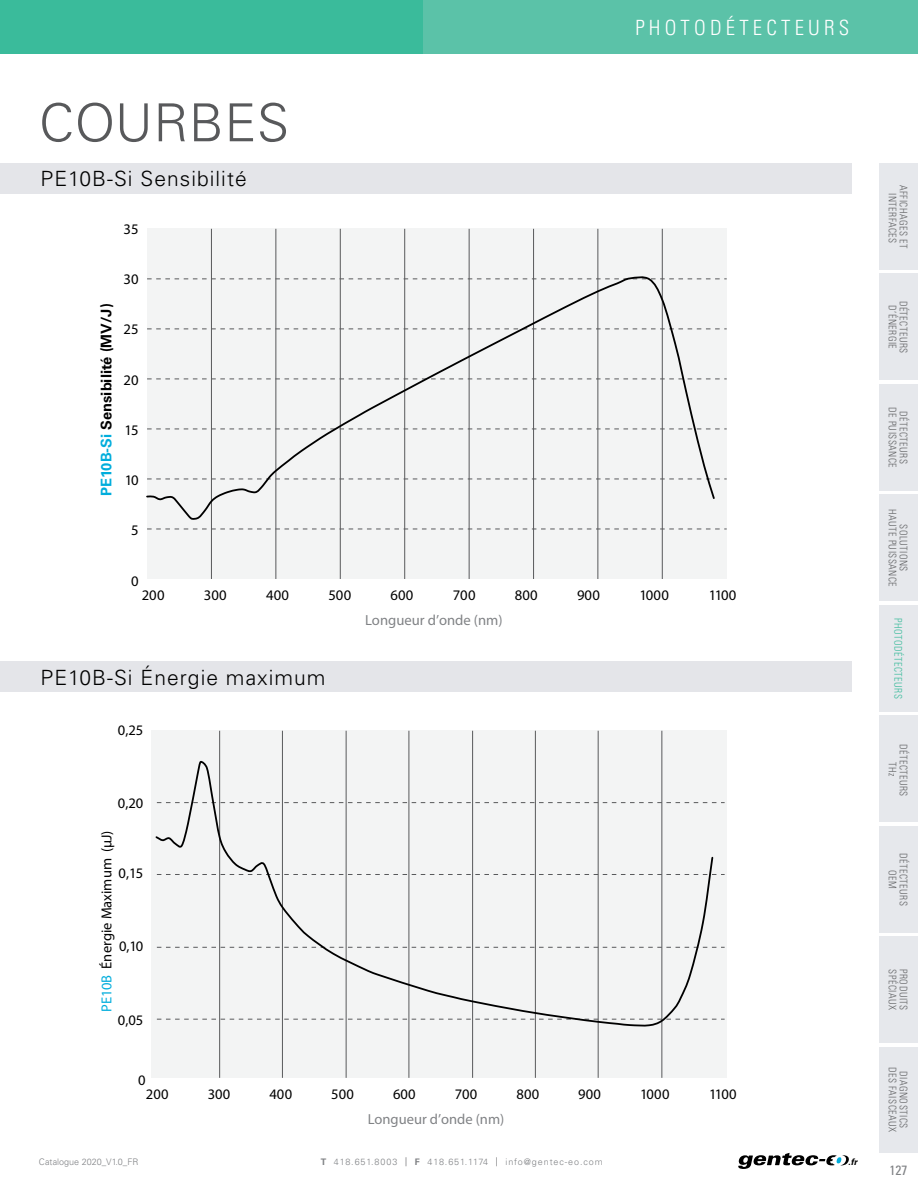
<style>
.page{position:relative;width:918px;height:1188px;background:#fff}
.page>*{position:absolute;margin:0;border:0;box-sizing:border-box;transform-origin:0 0}
.t1{font:300 52.5px "Univers";letter-spacing:.01em;color:#58595b}
.t2{font:300 21px "Univers";letter-spacing:.05em;color:#000}
.t3{font:300 condensed 21px "Univers";letter-spacing:.2em;color:#fff}
.t4{font:300 14.7px "Univers";color:#000}
.t5{font:700 14.7px "Univers LT Std";color:#000}
.t6{font:300 14.7px "Univers";color:#808285}
.t7{font:300 14.55px "Univers";color:#000}
.t8{font:700 14.55px "Univers";color:#000}
.t9{font:300 14.55px "Univers";color:#808285}
.t10{font:condensed 13.5px "Univers";color:#808285}
.t11{font:300 condensed 10.5px/11.2px "Univers";letter-spacing:.05em;color:#636466;text-align:center;scale:.95 1}
.t12{font:300 condensed 10.5px "Univers";letter-spacing:.05em;color:#3abb9b;scale:.95 1}
.t13{font:300 9px "Univers";letter-spacing:.09em;color:#808285}
.t14{font:300 9px "Univers";color:#808285}
.t15{font:italic 700 9px "Univers";color:#000}
.s1{color:#00addc}
.s2{font-weight:700}
</style>
<div class="page">
<svg style="left:738px;top:1153px;width:111px;height:16px"></svg>
<div style="left:879px;top:163px;width:39px;height:107px;background:#e6e8ec"></div>
<div style="left:879px;top:274px;width:39px;height:106px;background:#e6e8ec"></div>
<div style="left:879px;top:384px;width:39px;height:107px;background:#e6e8ec"></div>
<div style="left:879px;top:494px;width:39px;height:107px;background:#e6e8ec"></div>
<div style="left:879px;top:715px;width:39px;height:107px;background:#e6e8ec"></div>
<div style="left:879px;top:826px;width:39px;height:107px;background:#e6e8ec"></div>
<div style="left:879px;top:936px;width:39px;height:107px;background:#e6e8ec"></div>
<div style="left:879px;top:1047px;width:39px;height:105px;background:#e6e8ec"></div>
<div style="left:879px;top:605px;width:39px;height:107px;background:#e6e8ec"></div>
<div style="left:0;top:0;width:918px;height:54px;background:#5bc2a8"></div>
<div style="left:0;top:0;width:423px;height:54px;background:#3abb9b"></div>
<div style="left:147px;top:229px;width:580px;height:350px;background:#f3f4f4"></div>
<svg style="left:147px;top:529px;width:580px;height:1px"></svg>
<hr style="left:662px;top:229px;width:1px;height:350px;background:#58595b">
<hr style="left:597px;top:229px;width:1px;height:350px;background:#58595b">
<hr style="left:533px;top:229px;width:1px;height:350px;background:#58595b">
<hr style="left:469px;top:229px;width:1px;height:350px;background:#58595b">
<hr style="left:404px;top:229px;width:1px;height:350px;background:#58595b">
<hr style="left:340px;top:229px;width:1px;height:350px;background:#58595b">
<hr style="left:275px;top:229px;width:1px;height:350px;background:#58595b">
<hr style="left:211px;top:229px;width:1px;height:350px;background:#58595b">
<svg style="left:146px;top:276px;width:570px;height:245px"></svg>
<div style="left:0;top:163px;width:852px;height:30px;background:#e4e5e9"></div>
<div style="left:0;top:661px;width:852px;height:31px;background:#e4e5e9"></div>
<div style="left:151px;top:730px;width:576px;height:348px;background:#f3f4f4"></div>
<hr style="left:219px;top:731px;width:1px;height:347px;background:#58595b">
<hr style="left:282px;top:731px;width:1px;height:347px;background:#58595b">
<hr style="left:346px;top:731px;width:1px;height:347px;background:#58595b">
<hr style="left:408px;top:731px;width:1px;height:347px;background:#58595b">
<hr style="left:472px;top:731px;width:1px;height:347px;background:#58595b">
<hr style="left:535px;top:731px;width:1px;height:347px;background:#58595b">
<hr style="left:598px;top:731px;width:1px;height:347px;background:#58595b">
<hr style="left:661px;top:731px;width:1px;height:347px;background:#58595b">
<svg style="left:155px;top:759px;width:559px;height:268px"></svg>
<h1 class="t1" style="left:39px;top:91px;width:252px">COURBES</h1>
<h2 class="t2" style="left:40px;top:166px;width:208px">PE10B-Si Sensibilité</h2>
<h3 class="t4" style="left:124px;top:220px;width:17px">35</h3>
<h3 class="t5" style="left:98px;top:496px;width:194px;rotate:-90deg"><span class="s1">PE10B-Si</span> Sensibilité (MV/J)</h3>
<h3 class="t4" style="left:124px;top:270px;width:17px">30</h3>
<h3 class="t4" style="left:124px;top:320px;width:17px">25</h3>
<h3 class="t4" style="left:124px;top:371px;width:17px">20</h3>
<h3 class="t4" style="left:124px;top:421px;width:16px">15</h3>
<h3 class="t4" style="left:125px;top:471px;width:15px">10</h3>
<h3 class="t4" style="left:131px;top:521px;width:9px">5</h3>
<h3 class="t4" style="left:131px;top:572px;width:9px">0</h3>
<h2 class="t3" style="left:635px;top:15px;width:215px">PHOTODÉTECTEURS</h2>
<h3 class="t4" style="left:142px;top:586px;width:24px">200</h3>
<h3 class="t4" style="left:204px;top:586px;width:24px">300</h3>
<h3 class="t4" style="left:266px;top:586px;width:24px">400</h3>
<h3 class="t4" style="left:328px;top:586px;width:24px">500</h3>
<h3 class="t4" style="left:391px;top:586px;width:24px">600</h3>
<h3 class="t4" style="left:453px;top:586px;width:24px">700</h3>
<h3 class="t4" style="left:515px;top:586px;width:24px">800</h3>
<h3 class="t4" style="left:577px;top:586px;width:24px">900</h3>
<h3 class="t4" style="left:639px;top:586px;width:31px">1000</h3>
<h3 class="t4" style="left:709px;top:586px;width:29px">1100</h3>
<h2 class="t2" style="left:40px;top:665px;width:287px">PE10B-Si Énergie maximum</h2>
<h3 class="t7" style="left:118px;top:721px;width:27px">0,25</h3>
<h3 class="t7" style="left:118px;top:795px;width:27px">0,20</h3>
<h3 class="t8" style="left:98px;top:1012px;width:183px;rotate:-90deg"><span class="s1">PE10B</span> Énergie Maximum (µJ)</h3>
<h3 class="t7" style="left:119px;top:865px;width:26px">0,15</h3>
<h3 class="t7" style="left:119px;top:937px;width:26px">0,10</h3>
<h3 class="t7" style="left:118px;top:1011px;width:27px">0,05</h3>
<h3 class="t7" style="left:138px;top:1071px;width:9px">0</h3>
<h3 class="t6" style="left:365px;top:611px;width:139px">Longueur d’onde (nm)</h3>
<h3 class="t7" style="left:146px;top:1085px;width:24px">200</h3>
<h3 class="t7" style="left:208px;top:1085px;width:24px">300</h3>
<h3 class="t7" style="left:269px;top:1085px;width:24px">400</h3>
<h3 class="t7" style="left:331px;top:1085px;width:24px">500</h3>
<h3 class="t7" style="left:393px;top:1085px;width:24px">600</h3>
<h3 class="t7" style="left:455px;top:1085px;width:24px">700</h3>
<h3 class="t7" style="left:517px;top:1085px;width:24px">800</h3>
<h3 class="t7" style="left:578px;top:1085px;width:24px">900</h3>
<h3 class="t7" style="left:640px;top:1085px;width:31px">1000</h3>
<h3 class="t7" style="left:709px;top:1085px;width:29px">1100</h3>
<h3 class="t9" style="left:368px;top:1110px;width:138px">Longueur d’onde (nm)</h3>
<p class="t13" style="left:321px;top:1157px;width:284px"><span class="s2">T</span> 418.651.8003 <sup>|</sup> <span class="s2">F</span> 418.651.1174 <sup>|</sup> info@gentec-eo.com</p>
<p class="t14" style="left:39px;top:1157px;width:101px">Catalogue 2020_V1.0_FR</p>
<p class="t15" style="left:848px;top:1157px;width:11px">.fr</p>
<p class="t11" style="left:909px;top:185px;width:68px;rotate:90deg">AFFICHAGES ET<br>INTERFACES</p>
<p class="t11" style="left:909px;top:301px;width:57px;rotate:90deg">DÉTECTEURS<br>D’ÉNERGIE</p>
<p class="t11" style="left:909px;top:407px;width:66px;rotate:90deg">DÉTECTEURS<br>DE PUISSANCE</p>
<p class="t11" style="left:909px;top:509px;width:84px;rotate:90deg">SOLUTIONS<br>HAUTE PUISSANCE</p>
<p class="t12" style="left:904px;top:618px;width:86px;rotate:90deg">PHOTODÉTECTEURS</p>
<p class="t11" style="left:909px;top:744px;width:57px;rotate:90deg">DÉTECTEURS<br>THz</p>
<p class="t11" style="left:909px;top:853px;width:57px;rotate:90deg">DÉTECTEURS<br>OEM</p>
<p class="t11" style="left:898px;top:969px;width:44px;rotate:90deg">SPÉCIAUX</p>
<p class="t11" style="left:909px;top:969px;width:45px;rotate:90deg">PRODUITS</p>
<p class="t11" style="left:909px;top:1067px;width:70px;rotate:90deg">DIAGNOSTICS<br>DES FAISCEAUX</p>
<p class="t10" style="left:890px;top:1161px;width:19px">127</p>
</div>
